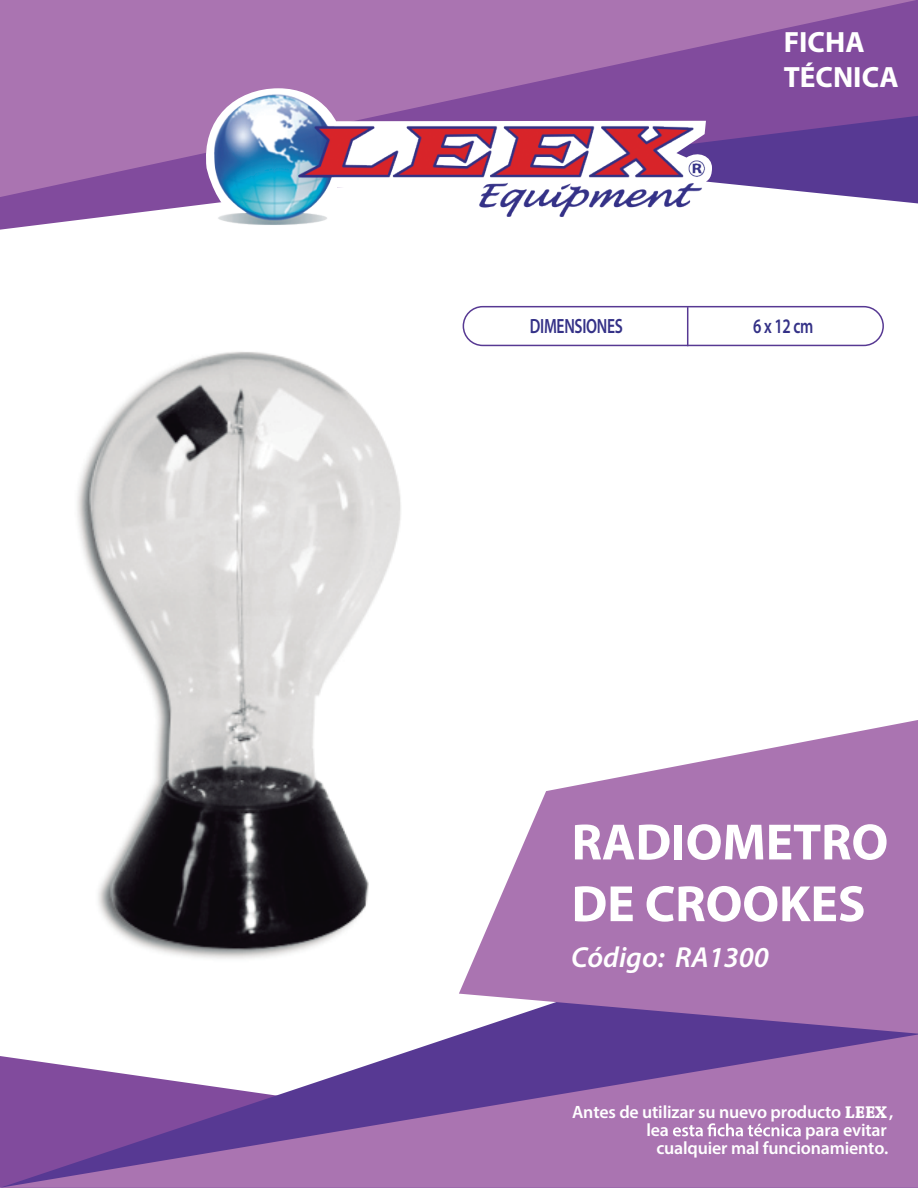
<style>
.page{position:relative;width:918px;height:1188px;background:#fff}
.page>*{position:absolute;margin:0;border:0;box-sizing:border-box;transform-origin:0 0}
.t1{font:700 51.45px/61.8px "Myriad Pro";letter-spacing:-.005em;color:#fff}
.t2{font:700 29.4px/35.2px "Myriad Pro";color:#fff}
.t3{font:italic 600 28.95px "Myriad Pro";color:#fff}
.t4{font:600 20.7px "Myriad Pro";letter-spacing:-.02em;color:#343187;scale:.75 1}
.t5{font:600 17.85px/17.9px "Myriad Pro";letter-spacing:-.01em;color:#fff}
.s1{font-family:"Chaparral Pro";font-weight:700}
</style>
<div class="page">
<svg style="left:0;top:1035px;width:918px;height:153px;background:#9a70b0"></svg>
<svg style="left:0;top:0;width:918px;height:230px"></svg>
<svg style="left:0;top:0;width:916px;height:197px;background:#9865a9"></svg>
<svg style="left:459px;top:720px;width:459px;height:314px;fill:#aa74b1"></svg>
<svg style="left:673px;top:1123px;width:128px;height:13px"></svg>
<hr style="left:687px;top:307px;width:1px;height:39px;background:#573993">
<svg style="left:191px;top:88px;width:528px;height:142px"></svg>
<img style="left:206px;top:84px;width:506px;height:146px">
<div style="left:463px;top:306px;width:421px;height:40px;border:2px solid #573993;border-radius:19px"></div>
<img style="left:77px;top:351px;width:324px;height:608px">
<h2 class="t2" style="left:784px;top:24px;width:117px">FICHA<br>TÉCNICA</h2>
<p class="t4" style="left:530px;top:313px;width:126px">DIMENSIONES</p>
<p class="t4" style="left:753px;top:313px;width:82px">6 x 12 cm</p>
<h1 class="t1" style="left:572px;top:810px;width:318px">RADIOMETRO<br>DE CROOKES</h1>
<h3 class="t3" style="left:571px;top:939px;width:199px">Código: RA1300</h3>
<p class="t5" style="left:646px;top:1103px;width:249px;text-indent:-74px">Antes de utilizar su nuevo producto <span class="s1">LEEX</span>, lea</p>
<p class="t5" style="left:656px;top:1121px;width:234px;text-align:right">para evitar<br>cualquier mal funcionamiento.</p>
</div>
